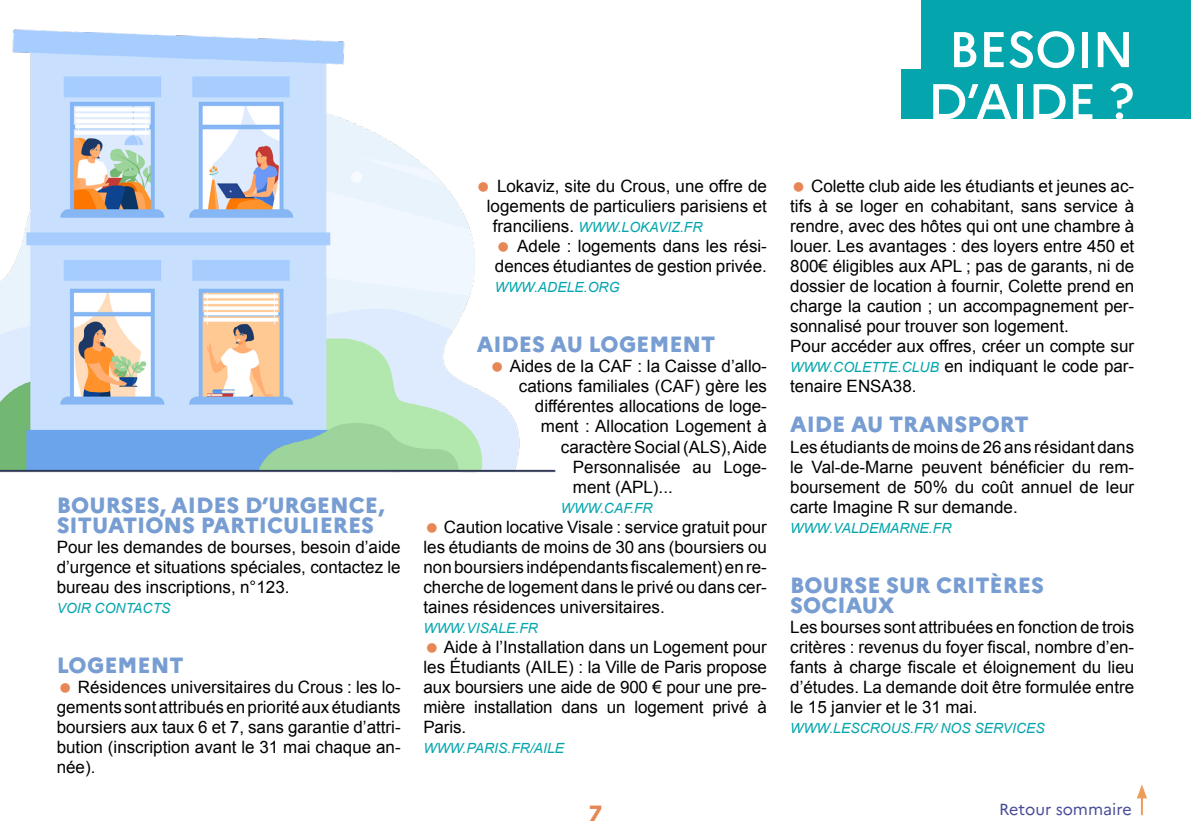
<style>
.page{position:relative;width:1191px;height:840px;background:#fff}
.page>*{position:absolute;margin:0;border:0;box-sizing:border-box;transform-origin:0 0}
.Titres_Marianne{font:500 50px "Marianne";letter-spacing:-.01em;color:#fff}
.Sous-titres_texte_CA{font:800 22px/20px "Marianne";color:#779dd2}
.t1{font:800 22px "Marianne";color:#e78755}
.Texte_courant_Arial{font:17px/20px "Arial";color:#000;text-align:justify}
.t2{font:16px "Marianne";color:#474b98}
.Texte_courant_Arial-2{font:italic 14px "Arial";color:#04a5ac}
.s1{font-style:normal;font-size:17px;color:#000}
.s2{font-style:italic;font-size:14px;color:#04a5ac}
</style>
<div class="page">
<img style="left:0;top:29px;width:556px;height:444px">
<hr style="left:1141px;top:794px;width:2px;height:20px;background:#ee9d58">
<svg style="left:1137px;top:784px;width:10px;height:14px"></svg>
<div style="left:901px;top:69px;width:290px;height:50px;background:#04a5ac"></div>
<div style="left:921px;top:0;width:270px;height:69px;background:#04a5ac"></div>
<svg style="left:478px;top:182px;width:10px;height:10px"></svg>
<svg style="left:498px;top:242px;width:10px;height:10px"></svg>
<svg style="left:492px;top:362px;width:10px;height:10px"></svg>
<p class="Titres_Marianne" style="left:948px;top:19px;width:187px">BESOIN</p>
<p class="Titres_Marianne" style="left:928px;top:71px;width:208px">D’AIDE ?</p>
<p class="Sous-titres_texte_CA" style="left:57px;top:494px;width:329px">BOURSES, AIDES D’URGENCE,<br>SITUATIONS PARTICULIERES</p>
<p class="Texte_courant_Arial" style="left:57px;top:536px;width:345px">Pour les demandes de bourses, besoin d’aide d’urgence et situations spéciales, contactez le bureau des inscriptions, n°123.</p>
<p class="Texte_courant_Arial-2" style="left:57px;top:598px;width:115px">VOIR CONTACTS</p>
<p class="Sous-titres_texte_CA" style="left:57px;top:654px;width:128px">LOGEMENT</p>
<p class="Texte_courant_Arial" style="left:57px;top:676px;width:345px;text-indent:21px">Résidences universitaires du Crous : les lo&shy;gements sont attribués en priorité aux étudiants boursiers aux taux 6 et 7, sans garantie d’attri&shy;bution (inscription avant le 31 mai chaque an&shy;née).</p>
<p class="Texte_courant_Arial" style="left:487px;top:176px;width:281px;text-align:center">Lokaviz, site du Crous, une offre de logements de particuliers parisiens et</p>
<p class="Texte_courant_Arial-2" style="left:493px;top:218px;width:211px"><span class="s1">franciliens.</span> WWW.LOKAVIZ.FR</p>
<p class="Texte_courant_Arial" style="left:495px;top:236px;width:273px;text-align:right">Adele : logements dans les rési&shy;dences étudiantes de gestion privée.</p>
<p class="Texte_courant_Arial-2" style="left:495px;top:278px;width:126px">WWW.ADELE.ORG</p>
<p class="Sous-titres_texte_CA" style="left:477px;top:334px;width:240px">AIDES AU LOGEMENT</p>
<p class="Texte_courant_Arial" style="left:510px;top:356px;width:259px">Aides de la CAF : la Caisse d’allo-</p>
<p class="Texte_courant_Arial" style="left:519px;top:376px;width:249px">cations familiales (CAF) gère les</p>
<p class="Texte_courant_Arial" style="left:535px;top:396px;width:233px">différentes allocations de loge-</p>
<p class="Texte_courant_Arial" style="left:541px;top:416px;width:227px">ment : Allocation Logement à</p>
<p class="Texte_courant_Arial" style="left:561px;top:436px;width:207px">caractère Social (ALS), Aide</p>
<p class="Texte_courant_Arial" style="left:573px;top:456px;width:195px">Personnalisée au Loge-</p>
<p class="Texte_courant_Arial" style="left:573px;top:476px;width:101px">ment (APL)...</p>
<p class="Texte_courant_Arial-2" style="left:561px;top:498px;width:93px">WWW.CAF.FR</p>
<p class="Texte_courant_Arial" style="left:423px;top:516px;width:345px;text-indent:20px">Caution locative Visale : service gratuit pour les étudiants de moins de 30 ans (boursiers ou non boursiers indépendants fiscalement) en re&shy;cherche de logement dans le privé ou dans cer&shy;taines résidences universitaires.</p>
<p class="Texte_courant_Arial-2" style="left:423px;top:618px;width:116px">WWW.VISALE.FR</p>
<p class="Texte_courant_Arial" style="left:423px;top:636px;width:345px;text-indent:20px">Aide à l’Installation dans un Logement pour les Étudiants (AILE) : la Ville de Paris propose aux boursiers une aide de 900 € pour une pre&shy;mière installation dans un logement privé à Paris.</p>
<p class="Texte_courant_Arial-2" style="left:423px;top:738px;width:142px">WWW.PARIS.FR/AILE</p>
<p class="Texte_courant_Arial" style="left:790px;top:176px;width:345px;text-indent:21px">Colette club aide les étudiants et jeunes ac&shy;tifs à se loger en cohabitant, sans service à rendre, avec des hôtes qui ont une chambre à louer. Les avantages : des loyers entre 450 et 800€ éligibles aux APL ; pas de garants, ni de dossier de location à fournir, Colette prend en charge la caution ; un accompagnement per&shy;sonnalisé pour trouver son logement.</p>
<p class="Texte_courant_Arial" style="left:790px;top:336px;width:345px">Pour accéder aux offres, créer un compte sur <span class="s2">WWW.COLETTE.CLUB</span> en indiquant le code par&shy;tenaire ENSA38.</p>
<p class="Sous-titres_texte_CA" style="left:790px;top:414px;width:240px">AIDE AU TRANSPORT</p>
<p class="Texte_courant_Arial" style="left:790px;top:436px;width:345px">Les étudiants de moins de 26 ans résidant dans le Val-de-Marne peuvent bénéficier du rem&shy;boursement de 50% du coût annuel de leur carte Imagine R sur demande.</p>
<p class="Texte_courant_Arial-2" style="left:790px;top:518px;width:163px">WWW.VALDEMARNE.FR</p>
<p class="Sous-titres_texte_CA" style="left:790px;top:574px;width:255px">BOURSE SUR CRITÈRES<br>SOCIAUX</p>
<p class="Texte_courant_Arial" style="left:790px;top:616px;width:345px">Les bourses sont attribuées en fonction de trois critères : revenus du foyer fiscal, nombre d’en&shy;fants à charge fiscale et éloignement du lieu d’études. La demande doit être formulée entre le 15 janvier et le 31 mai.</p>
<p class="Texte_courant_Arial-2" style="left:790px;top:718px;width:256px">WWW.LESCROUS.FR/ NOS SERVICES</p>
<p class="t1" style="left:589px;top:799px;width:15px">7</p>
<p class="t2" style="left:999px;top:799px;width:134px">Retour sommaire</p>
</div>
